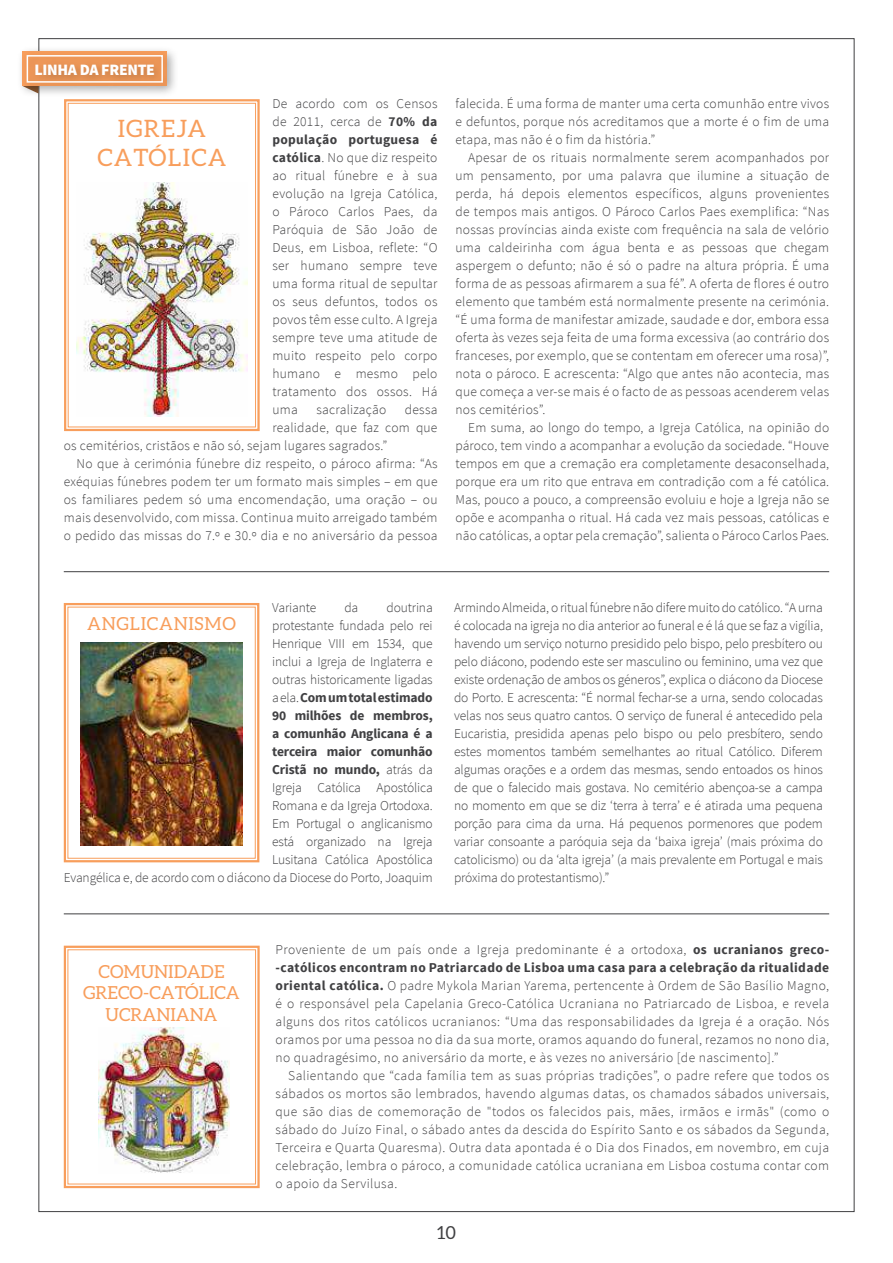
<style>
.page{position:relative;width:893px;height:1263px;background:#fff}
.page>*{position:absolute;margin:0;border:0;box-sizing:border-box;transform-origin:0 0}
.t1{font:24px/28.8px "Aleo";letter-spacing:.05em;color:#f89e5c;text-align:center}
.t2{font:18px/21.6px "Aleo";color:#f89e5c;text-align:center}
.t3{font:18px "Aleo";letter-spacing:.04em;color:#f89e5c}
.t4{font:18px "Aleo";color:#404042}
.t5{font:900 15.75px "Source Sans Pro";color:#fff}
.t6{font:300 13.5px/18px "Source Sans Pro";letter-spacing:.02em;color:#404042;text-align:justify}
.t7{font:300 13.5px/18px "Source Sans Pro";letter-spacing:-.01em;color:#404042;text-align:right}
.s1{font-weight:700}
</style>
<div class="page">
<svg style="left:63px;top:603px;width:197px;height:260px"></svg>
<div style="left:68px;top:607px;width:188px;height:252px;border:1px solid #f89e5c"></div>
<img style="left:81px;top:642px;width:161px;height:203px">
<svg style="left:63px;top:945px;width:197px;height:244px"></svg>
<div style="left:68px;top:949px;width:188px;height:235px;border:1px solid #f89e5c"></div>
<img style="left:98px;top:1027px;width:132px;height:146px">
<svg style="left:64px;top:99px;width:196px;height:333px"></svg>
<div style="left:68px;top:103px;width:188px;height:324px;border:1px solid #f89e5c"></div>
<img style="left:76px;top:182px;width:171px;height:234px">
<hr style="left:64px;top:571px;width:765px;height:1px;background:#404042">
<hr style="left:64px;top:913px;width:765px;height:1px;background:#404042">
<div style="left:21px;top:49px;width:154px;height:46px;background:#000;opacity:.31"></div>
<svg style="left:23px;top:54px;width:141px;height:39px;background:#e4a679"></svg>
<p class="t5" style="left:34px;top:59px;width:10px">LINHA</p>
<p class="t5" style="left:80px;top:59px;width:32px">DA FRENTE</p>
<p class="t6" style="left:272px;top:95px;width:167px">De acordo com os Censos de 2011, cerca de <span class="s1">70% da população portuguesa é católica</span>. No que diz respeito ao ritual fúnebre e à sua evolução na Igreja Católica, o Pároco Carlos Paes, da Paróquia de São João de Deus, em Lisboa, reflete: “O ser humano sempre teve uma forma ritual de sepultar os seus defuntos, todos os povos têm esse culto. A Igreja sempre teve uma atitude de muito respeito pelo corpo humano e mesmo pelo tratamento dos ossos. Há uma</p>
<h1 class="t1" style="left:97px;top:114px;width:130px">IGREJA<br>CATÓLICA</h1>
<p class="t6" style="left:316px;top:401px;width:71px">sacralização</p>
<p class="t6" style="left:405px;top:401px;width:34px">dessa</p>
<p class="t6" style="left:272px;top:419px;width:167px">realidade, que faz com que</p>
<p class="t6" style="left:64px;top:437px;width:325px">os cemitérios, cristãos e não só, sejam lugares sagrados.”</p>
<p class="t6" style="left:77px;top:455px;width:362px">No que à cerimónia fúnebre diz respeito, o pároco afirma: “As</p>
<p class="t6" style="left:64px;top:472px;width:375px">exéquias fúnebres podem ter um formato mais simples – em que</p>
<p class="t6" style="left:64px;top:490px;width:375px">os familiares pedem só uma encomendação, uma oração – ou</p>
<p class="t6" style="left:64px;top:508px;width:375px">mais desenvolvido, com missa. Continua muito arreigado também</p>
<p class="t6" style="left:64px;top:526px;width:375px">o pedido das missas do 7.º e 30.º dia e no aniversário da pessoa</p>
<p class="t6" style="left:455px;top:94px;width:375px">falecida. É uma forma de manter uma certa comunhão entre vivos e defuntos, porque nós acreditamos que a morte é o fim de uma etapa, mas não é o fim da história.”</p>
<p class="t6" style="left:455px;top:148px;width:375px;text-indent:13px">Apesar de os rituais normalmente serem acompanhados por um pensamento, por uma palavra que ilumine a situação de perda, há depois elementos específicos, alguns provenientes de tempos mais antigos. O Pároco Carlos Paes exemplifica: “Nas nossas províncias ainda existe com frequência na sala de velório uma caldeirinha com água benta e as pessoas que chegam aspergem o defunto; não é só o padre na altura própria. É uma forma de as pessoas afirmarem a sua fé”. A oferta de flores é outro elemento que também está normalmente presente na cerimónia. “É uma forma de manifestar amizade, saudade e dor, embora essa oferta às vezes seja feita de uma forma excessiva (ao contrário dos franceses, por exemplo, que se contentam em oferecer uma rosa)”, nota o pároco. E acrescenta: “Algo que antes não acontecia, mas que começa a ver-se mais é o facto de as pessoas acenderem velas nos cemitérios”.</p>
<p class="t6" style="left:455px;top:418px;width:375px;text-indent:13px">Em suma, ao longo do tempo, a Igreja Católica, na opinião do pároco, tem vindo a acompanhar a evolução da sociedade. “Houve tempos em que a cremação era completamente desaconselhada, porque era um rito que entrava em contradição com a fé católica.<br>Mas, pouco a pouco, a compreensão evoluiu e hoje a Igreja não se opõe e acompanha o ritual. Há cada vez mais pessoas, católicas e não católicas, a optar pela cremação”, salienta o Pároco Carlos Paes.</p>
<p class="t7" style="left:64px;top:599px;width:370px">doutrina<br>protestante fundada pelo rei<br>Henrique VIII em 1534, que<br>inclui a Igreja de Inglaterra e<br>outras historicamente ligadas<br>a ela. <span class="s1">Com um total estimado<br>90 milhões de membros,<br>a comunhão Anglicana é a<br>terceira maior comunhão<br>Cristã no mundo,</span> atrás da<br>Igreja Católica Apostólica<br>Romana e da Igreja Ortodoxa.<br>Em Portugal o anglicanismo<br>está organizado na Igreja<br>Lusitana Católica Apostólica<br>Evangélica e, de acordo com o diácono da Diocese do Porto, Joaquim</p>
<p class="t6" style="left:454px;top:599px;width:370px">Armindo Almeida, o ritual fúnebre não difere muito do católico. “A urna é colocada na igreja no dia anterior ao funeral e é lá que se faz a vigília, havendo um serviço noturno presidido pelo bispo, pelo presbítero ou pelo diácono, podendo este ser masculino ou feminino, uma vez que existe ordenação de ambos os géneros”, explica o diácono da Diocese do Porto. E acrescenta: “É normal fechar-se a urna, sendo colocadas velas nos seus quatro cantos. O serviço de funeral é antecedido pela Eucaristia, presidida apenas pelo bispo ou pelo presbítero, sendo estes momentos também semelhantes ao ritual Católico. Diferem algumas orações e a ordem das mesmas, sendo entoados os hinos de que o falecido mais gostava. No cemitério abençoa-se a campa no momento em que se diz ‘terra à terra’ e é atirada uma pequena porção para cima da urna. Há pequenos pormenores que podem variar consoante a paróquia seja da ‘baixa igreja’ (mais próxima do catolicismo) ou da ‘alta igreja’ (a mais prevalente em Portugal e mais próxima do protestantismo).”</p>
<p class="t7" style="left:272px;top:599px;width:46px">Variante</p>
<p class="t6" style="left:344px;top:599px;width:15px">da</p>
<h2 class="t3" style="left:87px;top:613px;width:150px">ANGLICANISMO</h2>
<h2 class="t2" style="left:83px;top:960px;width:158px">COMUNIDADE<br>GRECO-CATÓLICA<br>UCRANIANA</h2>
<p class="t6" style="left:276px;top:941px;width:555px">Proveniente de um país onde a Igreja predominante é a ortodoxa, <span class="s1">os ucranianos greco--católicos encontram no Patriarcado de Lisboa uma casa para a celebração da ritualidade oriental católica.</span> O padre Mykola Marian Yarema, pertencente à Ordem de São Basílio Magno, é o responsável pela Capelania Greco-Católica Ucraniana no Patriarcado de Lisboa, e revela alguns dos ritos católicos ucranianos: “Uma das responsabilidades da Igreja é a oração. Nós oramos por uma pessoa no dia da sua morte, oramos aquando do funeral, rezamos no nono dia, no quadragésimo, no aniversário da morte, e às vezes no aniversário [de nascimento].”</p>
<p class="t6" style="left:276px;top:1067px;width:555px;text-indent:13px">Salientando que “cada família tem as suas próprias tradições”, o padre refere que todos os sábados os mortos são lembrados, havendo algumas datas, os chamados sábados universais, que são dias de comemoração de "todos os falecidos pais, mães, irmãos e irmãs" (como o sábado do Juízo Final, o sábado antes da descida do Espírito Santo e os sábados da Segunda, Terceira e Quarta Quaresma). Outra data apontada é o Dia dos Finados, em novembro, em cuja celebração, lembra o pároco, a comunidade católica ucraniana em Lisboa costuma contar com o apoio da Servilusa.</p>
<h2 class="t4" style="left:437px;top:1223px;width:20px">10</h2>
</div>
